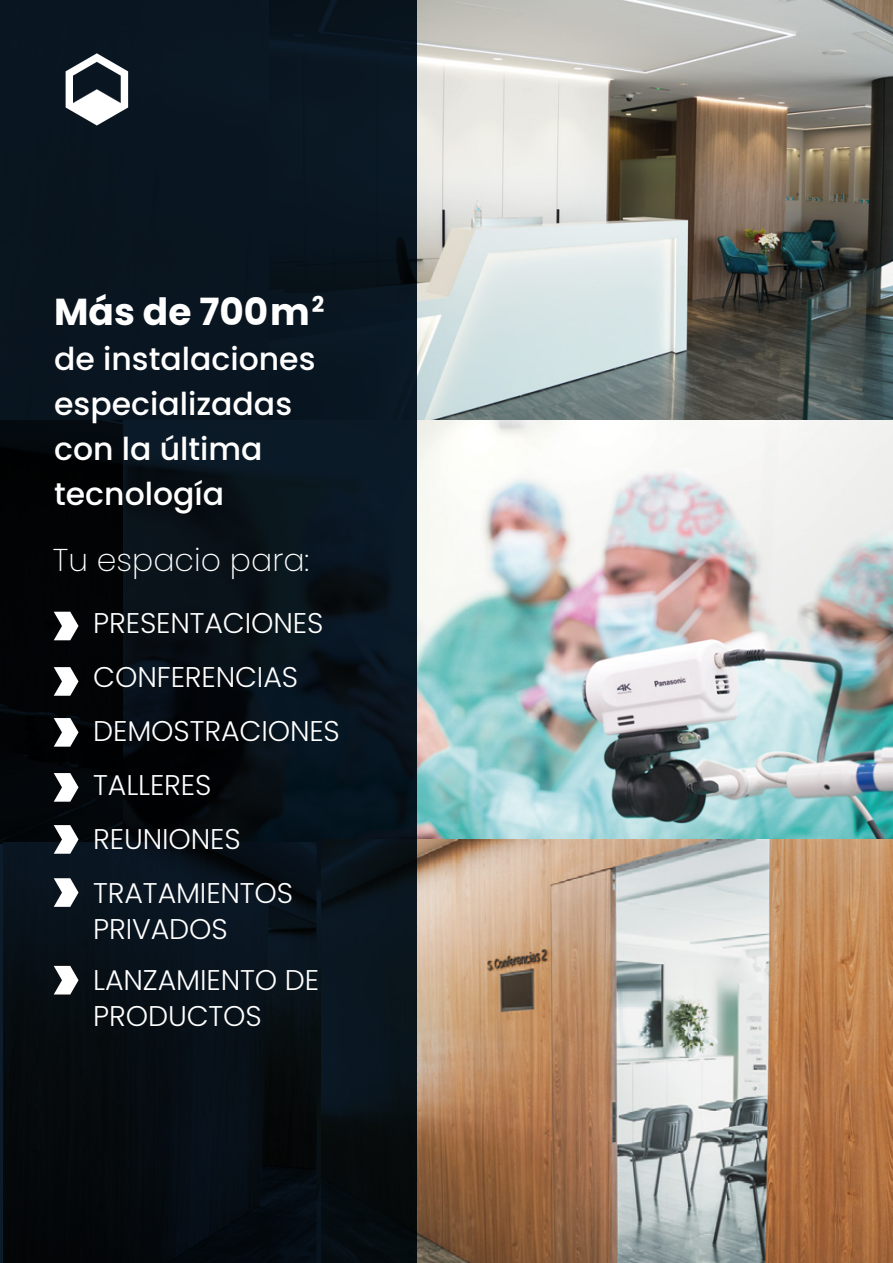
<style>
.page{position:relative;width:893px;height:1263px;background:#fff}
.page>*{position:absolute;margin:0;border:0;box-sizing:border-box;transform-origin:0 0}
.t1{font:700 37.5px "Poppins";color:#fff}
.t2{font:500 31.5px/45px "Poppins";color:#fff}
.t3{font:200 31.5px "Poppins";color:#fff}
.t4{font:300 28.5px/54px "Poppins";letter-spacing:-.005em;color:#fff}
</style>
<div class="page">
<img style="left:416px;top:0;width:477px;height:420px">
<img style="left:416px;top:420px;width:477px;height:419px">
<img style="left:416px;top:839px;width:477px;height:424px">
<svg style="left:0;top:0;width:416px;height:1263px;fill:#09141e"></svg>
<svg style="left:66px;top:53px;width:62px;height:73px"></svg>
<svg style="left:54px;top:612px;width:25px;height:28px"></svg>
<svg style="left:54px;top:667px;width:25px;height:29px"></svg>
<svg style="left:54px;top:718px;width:25px;height:29px"></svg>
<svg style="left:54px;top:773px;width:25px;height:29px"></svg>
<svg style="left:54px;top:825px;width:25px;height:29px"></svg>
<svg style="left:54px;top:878px;width:25px;height:29px"></svg>
<svg style="left:54px;top:966px;width:25px;height:28px"></svg>
<h1 class="t1" style="left:54px;top:290px;width:272px">Más de 700m<sup>2</sup></h1>
<p class="t2" style="left:54px;top:336px;width:263px">de instalaciones especializadas con la última tecnología</p>
<p class="t3" style="left:53px;top:541px;width:258px">Tu espacio para:</p>
<p class="t4" style="left:93px;top:596px;width:248px">PRESENTACIONES<br>CONFERENCIAS<br>DEMOSTRACIONES<br>TALLERES<br>REUNIONES<br>TRATAMIENTOS</p>
<p class="t4" style="left:93px;top:904px;width:227px;line-height:51px">PRIVADOS<br>LANZAMIENTO DE</p>
<p class="t4" style="left:93px;top:989px;width:170px">PRODUCTOS</p>
</div>
